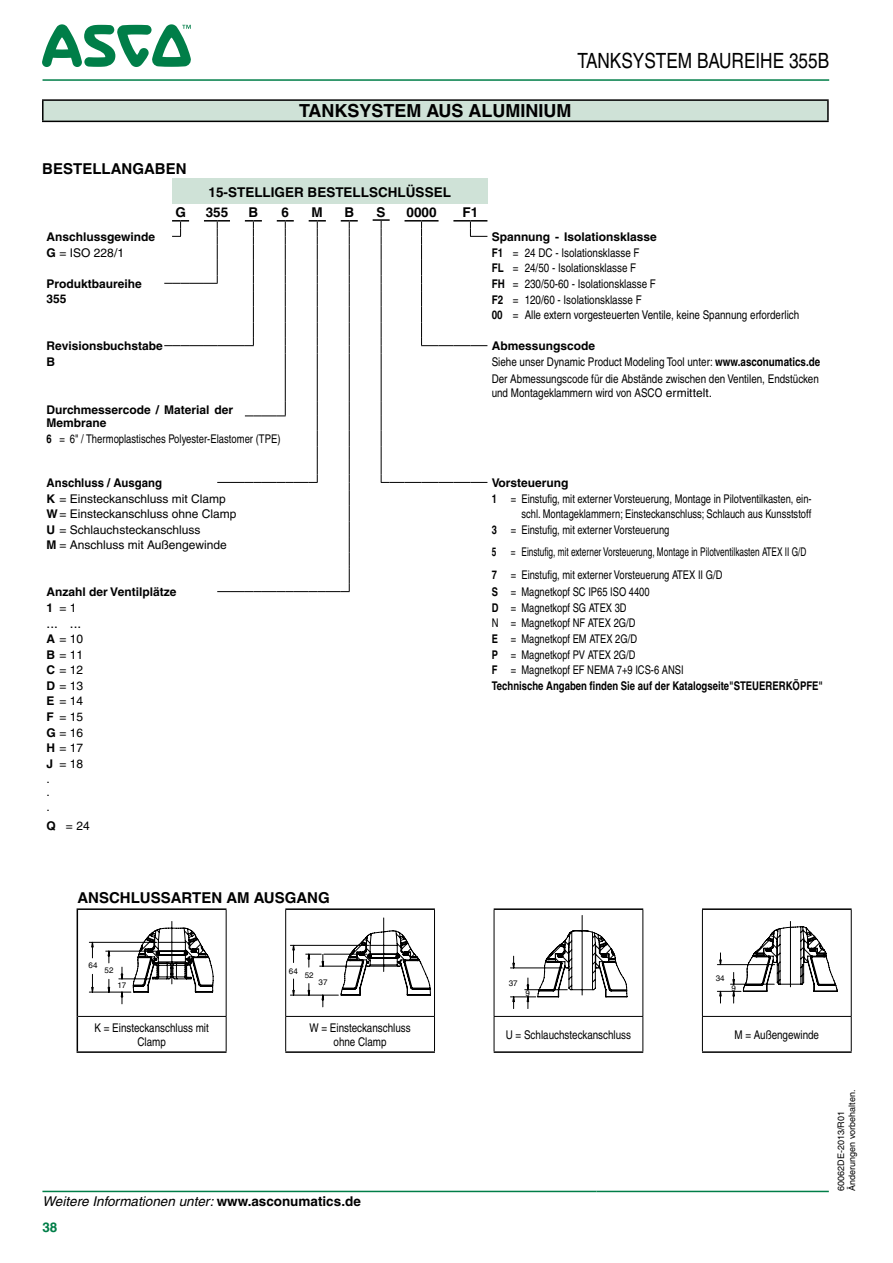
<style>
.page{position:relative;width:893px;height:1263px;background:#fff}
.page>*{position:absolute;margin:0;border:0;box-sizing:border-box;transform-origin:0 0}
.t1{font:condensed 21px "Helvetica";color:#000}
.t2{font:700 18px "Helvetica";color:#000}
.t3{font:700 15px "Helvetica";color:#000}
.t4{font:italic 13.5px/26.1px "Helvetica";color:#000}
.t5{font:700 13.5px "Helvetica";color:#000}
.t6{font:13.5px "Helvetica";color:#000}
.t7{font:condensed 12px/15.6px "Helvetica";color:#000}
.t8{font:condensed 12px "Helvetica";color:#000;scale:.95 1}
.t9{font:12px/15.6px "Helvetica";color:#000;text-align:justify}
.t10{font:700 12px/13.5px "Helvetica";color:#000}
.t11{font:condensed 12px/23.4px "Helvetica";color:#000;scale:.84 1}
.t12{font:700 condensed 12px "Helvetica";color:#000}
.t13{font:12px "Helvetica";color:#000;scale:.79 1}
.t14{font:700 12px "Helvetica";color:#000;scale:.95 1}
.t15{font:9px/10.8px "Helvetica";color:#000}
.t16{font:7.95px "Helvetica";color:#000}
.s1{font-weight:700}
.s2{font-stretch:normal}
.s3{font-weight:700;font-style:normal}
.s4{font-weight:700;font-style:normal;color:#007e48}
</style>
<div class="page">
<hr style="left:43px;top:79px;width:786px;height:2px;background:#007e48">
<hr style="left:42px;top:1191px;width:555px;height:1px;background:#007e48">
<hr style="left:597px;top:1191px;width:232px;height:1px;background:#007e48">
<svg style="left:42px;top:24px;width:149px;height:43px"></svg>
<div style="left:43px;top:100px;width:785px;height:21px;background:#cfe2d7"></div>
<hr style="left:42px;top:99px;width:787px;height:2px;background:#000">
<hr style="left:42px;top:101px;width:2px;height:20px;background:#000">
<hr style="left:827px;top:101px;width:2px;height:20px;background:#000">
<hr style="left:42px;top:121px;width:787px;height:1px;background:#000">
<div style="left:172px;top:179px;width:315px;height:25px;background:#cfe2d7"></div>
<svg style="left:341px;top:220px;width:17px;height:150px"></svg>
<hr style="left:349px;top:370px;width:1px;height:31px;background:#000">
<svg style="left:309px;top:220px;width:17px;height:150px"></svg>
<hr style="left:317px;top:370px;width:1px;height:31px;background:#000">
<svg style="left:277px;top:220px;width:17px;height:150px"></svg>
<hr style="left:285px;top:370px;width:1px;height:31px;background:#000">
<svg style="left:164px;top:220px;width:98px;height:126px"></svg>
<hr style="left:381px;top:370px;width:1px;height:31px;background:#000">
<svg style="left:405px;top:220px;width:82px;height:126px"></svg>
<svg style="left:381px;top:401px;width:106px;height:82px"></svg>
<svg style="left:217px;top:401px;width:133px;height:191px"></svg>
<svg style="left:373px;top:219px;width:17px;height:151px"></svg>
<hr style="left:77px;top:908px;width:150px;height:2px;background:#000">
<hr style="left:77px;top:910px;width:1px;height:106px;background:#000">
<hr style="left:285px;top:908px;width:150px;height:2px;background:#000">
<hr style="left:494px;top:908px;width:149px;height:2px;background:#000">
<hr style="left:702px;top:908px;width:150px;height:2px;background:#000">
<hr style="left:77px;top:1016px;width:1px;height:35px;background:#000">
<hr style="left:77px;top:1051px;width:150px;height:2px;background:#000">
<hr style="left:285px;top:1051px;width:150px;height:2px;background:#000">
<hr style="left:494px;top:1051px;width:149px;height:2px;background:#000">
<hr style="left:702px;top:1051px;width:150px;height:2px;background:#000">
<hr style="left:226px;top:910px;width:1px;height:106px;background:#000">
<hr style="left:285px;top:910px;width:1px;height:106px;background:#000">
<hr style="left:434px;top:910px;width:1px;height:106px;background:#000">
<hr style="left:494px;top:910px;width:1px;height:106px;background:#000">
<hr style="left:642px;top:910px;width:1px;height:106px;background:#000">
<hr style="left:702px;top:910px;width:1px;height:106px;background:#000">
<hr style="left:851px;top:910px;width:1px;height:106px;background:#000">
<hr style="left:78px;top:1016px;width:149px;height:1px;background:#000">
<hr style="left:226px;top:1017px;width:1px;height:34px;background:#000">
<hr style="left:285px;top:1016px;width:150px;height:1px;background:#000">
<hr style="left:285px;top:1017px;width:1px;height:34px;background:#000">
<hr style="left:434px;top:1017px;width:1px;height:34px;background:#000">
<hr style="left:494px;top:1016px;width:149px;height:1px;background:#000">
<hr style="left:494px;top:1017px;width:1px;height:34px;background:#000">
<hr style="left:642px;top:1017px;width:1px;height:34px;background:#000">
<hr style="left:702px;top:1016px;width:150px;height:1px;background:#000">
<hr style="left:702px;top:1017px;width:1px;height:34px;background:#000">
<hr style="left:851px;top:1017px;width:1px;height:34px;background:#000">
<svg style="left:89px;top:921px;width:124px;height:83px"></svg>
<svg style="left:290px;top:918px;width:141px;height:89px"></svg>
<svg style="left:510px;top:915px;width:117px;height:94px"></svg>
<svg style="left:717px;top:921px;width:121px;height:82px"></svg>
<h1 class="t1" style="left:577px;top:48px;width:253px">TANKSYSTEM BAUREIHE 355B</h1>
<p class="t3" style="left:42px;top:159px;width:146px">BESTELLANGABEN</p>
<h2 class="t2" style="left:299px;top:100px;width:274px">TANKSYSTEM AUS ALUMINIUM</h2>
<p class="t5" style="left:209px;top:184px;width:244px">15-STELLIGER BESTELLSCHLÜSSEL</p>
<p class="t5" style="left:175px;top:204px;width:12px">G</p>
<p class="t5" style="left:206px;top:204px;width:24px">355</p>
<p class="t5" style="left:249px;top:204px;width:11px">B</p>
<p class="t5" style="left:282px;top:204px;width:9px">6</p>
<p class="t5" style="left:312px;top:204px;width:13px">M</p>
<p class="t5" style="left:344px;top:204px;width:11px">B</p>
<p class="t5" style="left:377px;top:204px;width:11px">S</p>
<p class="t5" style="left:407px;top:204px;width:32px">0000</p>
<p class="t5" style="left:463px;top:204px;width:17px">F1</p>
<p class="t10" style="left:47px;top:230px;width:110px">Anschlussgewinde</p>
<p class="t10" style="left:492px;top:230px;width:167px">Spannung - Isolationsklasse</p>
<p class="t9" style="left:47px;top:245px;width:79px"><span class="s1">G</span> = ISO 228/1</p>
<p class="t7" style="left:492px;top:245px;width:149px"><span class="s1">F1</span> = 24 DC - Isolationsklasse F<br><span class="s1">FL</span> = 24/50 - Isolationsklasse F</p>
<p class="t10" style="left:47px;top:277px;width:97px">Produktbaureihe</p>
<p class="t7" style="left:492px;top:276px;width:166px"><span class="s1">FH</span> = 230/50-60 - Isolationsklasse F</p>
<p class="t10" style="left:47px;top:292px;width:22px">355</p>
<p class="t7" style="left:492px;top:291px;width:309px"><span class="s1">F2</span> = 120/60 - Isolationsklasse F<br><span class="s1">00</span> = Alle extern vorgesteuerten Ventile, keine Spannung erforderlich</p>
<p class="t10" style="left:47px;top:339px;width:118px">Revisionsbuchstabe</p>
<p class="t10" style="left:492px;top:339px;width:105px">Abmessungscode</p>
<p class="t10" style="left:47px;top:355px;width:10px">B</p>
<p class="t7" style="left:492px;top:354px;width:330px;line-height:16.6px">Siehe unser Dynamic Product Modeling Tool unter: <span class="s1">www.asconumatics.de<br></span>Der Abmessungscode für die Abstände zwischen den Ventilen, Endstücken</p>
<p class="t7" style="left:492px;top:385px;width:222px">und Montageklammern wird von ASCO <span class="s2">ermittelt.</span></p>
<p class="t10" style="left:47px;top:402px;width:188px">Durchmessercode / Material der<br>Membrane</p>
<p class="t13" style="left:47px;top:432px;width:298px"><span class="s1">6</span> = 6" / Thermoplastisches Polyester-Elastomer (TPE)</p>
<p class="t14" style="left:47px;top:475px;width:123px">Anschluss / Ausgang</p>
<p class="t10" style="left:492px;top:476px;width:78px">Vorsteuerung</p>
<p class="t9" style="left:47px;top:491px;width:181px"><span class="s1">K</span> = Einsteckanschluss mit Clamp</p>
<p class="t8" style="left:492px;top:492px;width:338px"><span class="s1">1</span> = Einstufig, mit externer Vorsteuerung, Montage in Pilotventilkasten, ein-</p>
<p class="t9" style="left:47px;top:506px;width:191px"><span class="s1">W</span>= Einsteckanschluss ohne Clamp</p>
<p class="t8" style="left:521px;top:506px;width:307px">schl. Montageklammern; Einsteckanschluss; Schlauch aus Kunsststoff</p>
<p class="t9" style="left:47px;top:522px;width:155px"><span class="s1">U</span> = Schlauchsteckanschluss</p>
<p class="t8" style="left:492px;top:523px;width:189px"><span class="s1">3</span> = Einstufig, mit externer Vorsteuerung</p>
<p class="t9" style="left:47px;top:537px;width:182px"><span class="s1">M</span> = Anschluss mit Außengewinde</p>
<p class="t11" style="left:492px;top:540px;width:376px"><span class="s1">5</span> = Einstufig, mit externer Vorsteuerung, Montage in Pilotventilkasten ATEX II G/D<br><span class="s1">7</span> = Einstufig, mit externer Vorsteuerung ATEX II G/D</p>
<p class="t10" style="left:47px;top:585px;width:131px">Anzahl der Ventilplätze</p>
<p class="t8" style="left:492px;top:585px;width:168px"><span class="s1">S</span> = Magnetkopf SC IP65 ISO 4400</p>
<p class="t9" style="left:47px;top:600px;width:32px"><span class="s1">1</span>=1</p>
<p class="t8" style="left:492px;top:601px;width:144px"><span class="s1">D</span> = Magnetkopf SG ATEX 3D</p>
<p class="t6" style="left:47px;top:615px;width:36px">... ...</p>
<p class="t8" style="left:492px;top:616px;width:153px">N = Magnetkopf NF ATEX 2G/D</p>
<p class="t9" style="left:47px;top:631px;width:38px"><span class="s1">A</span>=10</p>
<p class="t8" style="left:492px;top:632px;width:155px"><span class="s1">E</span> = Magnetkopf EM ATEX 2G/D</p>
<p class="t9" style="left:47px;top:647px;width:38px"><span class="s1">B</span>=11</p>
<p class="t8" style="left:492px;top:647px;width:153px"><span class="s1">P</span> = Magnetkopf PV ATEX 2G/D</p>
<p class="t9" style="left:47px;top:662px;width:38px"><span class="s1">C</span>=12</p>
<p class="t8" style="left:492px;top:663px;width:204px"><span class="s1">F</span> = Magnetkopf EF NEMA 7+9 ICS-6 ANSI</p>
<p class="t9" style="left:47px;top:678px;width:38px"><span class="s1">D</span>=13</p>
<p class="t12" style="left:492px;top:678px;width:333px">Technische Angaben finden Sie auf der Katalogseite"STEUERERKÖPFE"</p>
<p class="t9" style="left:47px;top:693px;width:38px"><span class="s1">E</span>=14<br><span class="s1">F</span> =15<br><span class="s1">G</span>=16<br><span class="s1">H</span>=17<br><span class="s1">J</span> =18 .</p>
<p class="t9" style="left:47px;top:783px;width:5px">. .</p>
<p class="t9" style="left:47px;top:818px;width:45px"><span class="s1">Q</span> =24</p>
<p class="t3" style="left:77px;top:889px;width:254px">ANSCHLUSSARTEN AM AUSGANG</p>
<p class="t16" style="left:89px;top:961px;width:10px">64</p>
<p class="t16" style="left:105px;top:966px;width:10px">52</p>
<p class="t16" style="left:117px;top:981px;width:10px">17</p>
<p class="t16" style="left:289px;top:966px;width:10px">64</p>
<p class="t16" style="left:305px;top:970px;width:10px">52</p>
<p class="t16" style="left:319px;top:978px;width:10px">37</p>
<p class="t16" style="left:509px;top:978px;width:10px">37</p>
<p class="t16" style="left:525px;top:988px;width:6px">9</p>
<p class="t16" style="left:716px;top:973px;width:10px">34</p>
<p class="t16" style="left:732px;top:983px;width:6px">9</p>
<p class="t7" style="left:94px;top:1020px;width:116px;line-height:14.4px;text-align:center">K = Einsteckanschluss mit<br>Clamp</p>
<p class="t7" style="left:309px;top:1020px;width:103px;line-height:14.4px;text-align:center">W = Einsteckanschluss ohne Clamp</p>
<p class="t7" style="left:506px;top:1027px;width:127px">U = Schlauchsteckanschluss</p>
<p class="t7" style="left:734px;top:1027px;width:86px">M = Außengewinde</p>
<p class="t4" style="left:42px;top:1188px;width:320px">Weitere Informationen unter: <span class="s3">www.asconumatics.de<br></span><span class="s4">38</span></p>
<p class="t15" style="left:836px;top:1191px;width:102px;rotate:-90deg">60062DE-2013/R01<br>Änderungen vorbehalten.</p>
</div>
